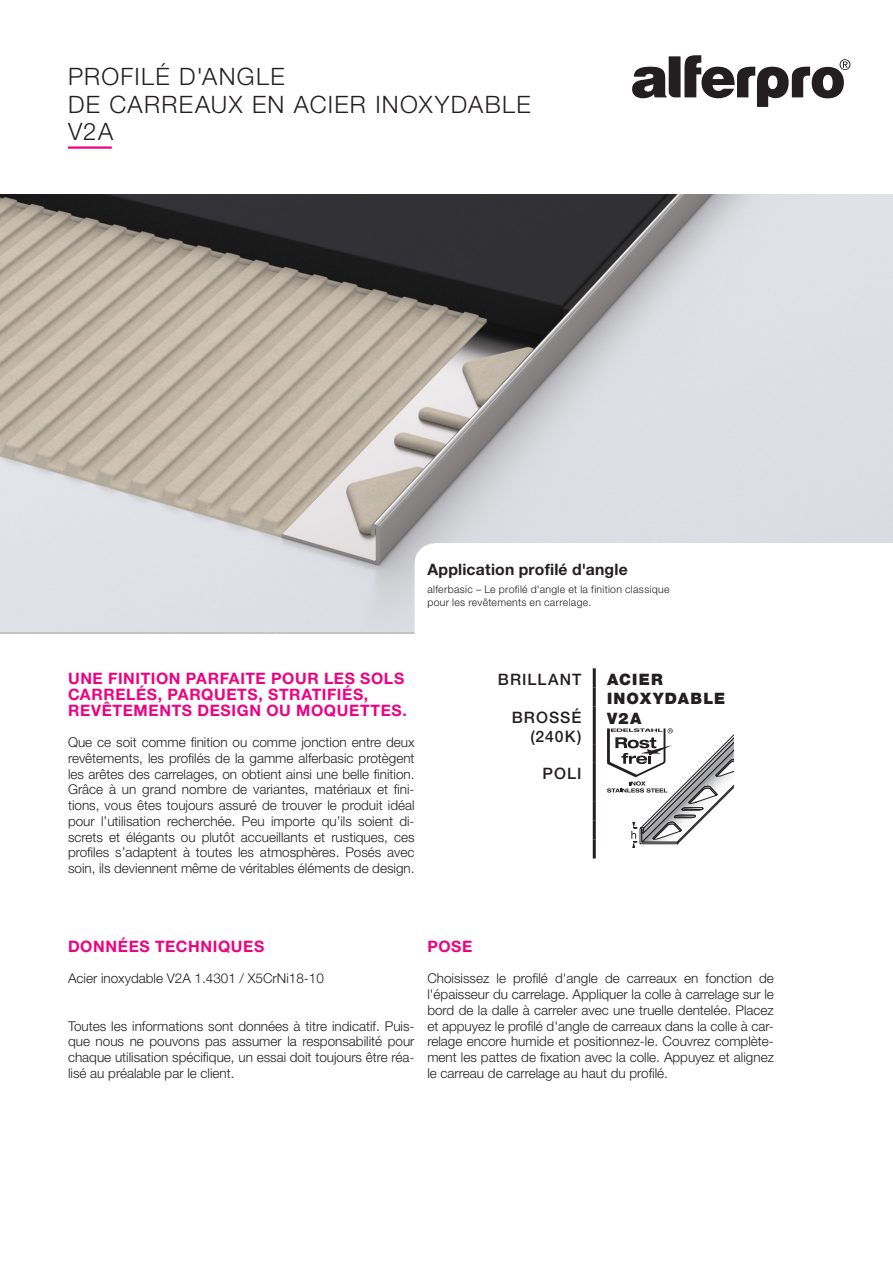
<style>
.page{position:relative;width:893px;height:1263px;background:#fff}
.page>*{position:absolute;margin:0;border:0;box-sizing:border-box;transform-origin:0 0}
.Headline_Sortiment{font:300 24px/27.5px "Helvetica Neue LT Std";letter-spacing:.055em;color:#231f20}
.Head_1{font:700 15.75px/15.8px "Helvetica Neue LT Std";letter-spacing:.04em;color:#ed0280}
.Baugruppenbezeichnun{font:700 15.75px "Helvetica Neue LT Std";letter-spacing:.01em;color:#231f20}
.OBERFLAECHE{font:500 15.75px/19.5px "Helvetica Neue LT Std";letter-spacing:.065em;color:#231f20;text-align:right}
.MATERIAL{font:900 15.75px/19.5px "Helvetica Neue LT Std";letter-spacing:.075em;color:#231f20}
.Fließtext{font:300 13.5px/15.8px "Helvetica Neue LT Std";color:#231f20;text-align:justify}
.Tabelleninformation{font:300 10.5px/13.5px "Helvetica Neue LT Std";letter-spacing:.03em;color:#231f20}
</style>
<div class="page">
<svg style="left:632px;top:55px;width:218px;height:52px"></svg>
<hr style="left:593px;top:707px;width:3px;height:38px;background:#231f20">
<hr style="left:593px;top:668px;width:3px;height:19px;background:#231f20">
<hr style="left:593px;top:687px;width:3px;height:20px;background:#231f20">
<hr style="left:593px;top:745px;width:3px;height:18px;background:#231f20">
<hr style="left:593px;top:763px;width:3px;height:38px;background:#231f20">
<hr style="left:593px;top:801px;width:3px;height:19px;background:#231f20">
<hr style="left:593px;top:820px;width:3px;height:19px;background:#231f20">
<hr style="left:593px;top:839px;width:3px;height:19px;background:#231f20">
<svg style="left:607px;top:728px;width:127px;height:120px"></svg>
<img style="left:0;top:194px;width:893px;height:437px">
<hr style="left:68px;top:146px;width:44px;height:3px;background:#ed0280">
<svg style="left:415px;top:543px;width:478px;height:88px"></svg>
<p class="Headline_Sortiment" style="left:68px;top:62px;width:464px">PROFILÉ D'ANGLE<br>DE CARREAUX EN ACIER INOXYDABLE<br>V2A</p>
<p class="Baugruppenbezeichnun" style="left:427px;top:559px;width:202px">Application profilé d'angle</p>
<p class="Tabelleninformation" style="left:427px;top:582px;width:244px">alferbasic – Le profilé d'angle et la finition classique pour les revêtements en carrelage.</p>
<p class="Head_1" style="left:68px;top:670px;width:340px">UNE FINITION PARFAITE POUR LES SOLS<br>CARRELÉS, PARQUETS, STRATIFIÉS,<br>REVÊTEMENTS DESIGN OU MOQUETTES.</p>
<p class="Fließtext" style="left:68px;top:734px;width:348px">Que ce soit comme finition ou comme jonction entre deux revêtements, les profilés de la gamme alferbasic protègent les arêtes des carrelages, on obtient ainsi une belle finition.<br>Grâce à un grand nombre de variantes, matériaux et fini&shy;tions, vous êtes toujours assuré de trouver le produit idéal pour l’utilisation recherchée. Peu importe qu’ils soient di&shy;screts et élégants ou plutôt accueillants et rustiques, ces profiles s’adaptent à toutes les atmosphères. Posés avec soin, ils deviennent même de véritables éléments de design.</p>
<p class="OBERFLAECHE" style="left:498px;top:669px;width:85px">BRILLANT</p>
<p class="OBERFLAECHE" style="left:512px;top:707px;width:71px">BROSSÉ (240K)</p>
<p class="OBERFLAECHE" style="left:543px;top:764px;width:40px">POLI</p>
<p class="MATERIAL" style="left:607px;top:669px;width:120px">ACIER<br>INOXYDABLE<br>V2A</p>
<p class="Head_1" style="left:68px;top:938px;width:198px">DONNÉES TECHNIQUES</p>
<p class="Fließtext" style="left:68px;top:970px;width:257px">Acier inoxydable V2A 1.4301 / X5CrNi18-10</p>
<p class="Fließtext" style="left:68px;top:1018px;width:348px">Toutes les informations sont données à titre indicatif. Puis&shy;que nous ne pouvons pas assumer la responsabilité pour chaque utilisation spécifique, un essai doit toujours être réa&shy;lisé au préalable par le client.</p>
<p class="Head_1" style="left:427px;top:938px;width:47px">POSE</p>
<p class="Fließtext" style="left:427px;top:970px;width:348px">Choisissez le profilé d'angle de carreaux en fonction de l'épaisseur du carrelage. Appliquer la colle à carrelage sur le bord de la dalle à carreler avec une truelle dentelée. Placez et appuyez le profilé d'angle de carreaux dans la colle à car&shy;relage encore humide et positionnez-le. Couvrez complète&shy;ment les pattes de fixation avec la colle. Appuyez et alignez le carreau de carrelage au haut du profilé.</p>
</div>
